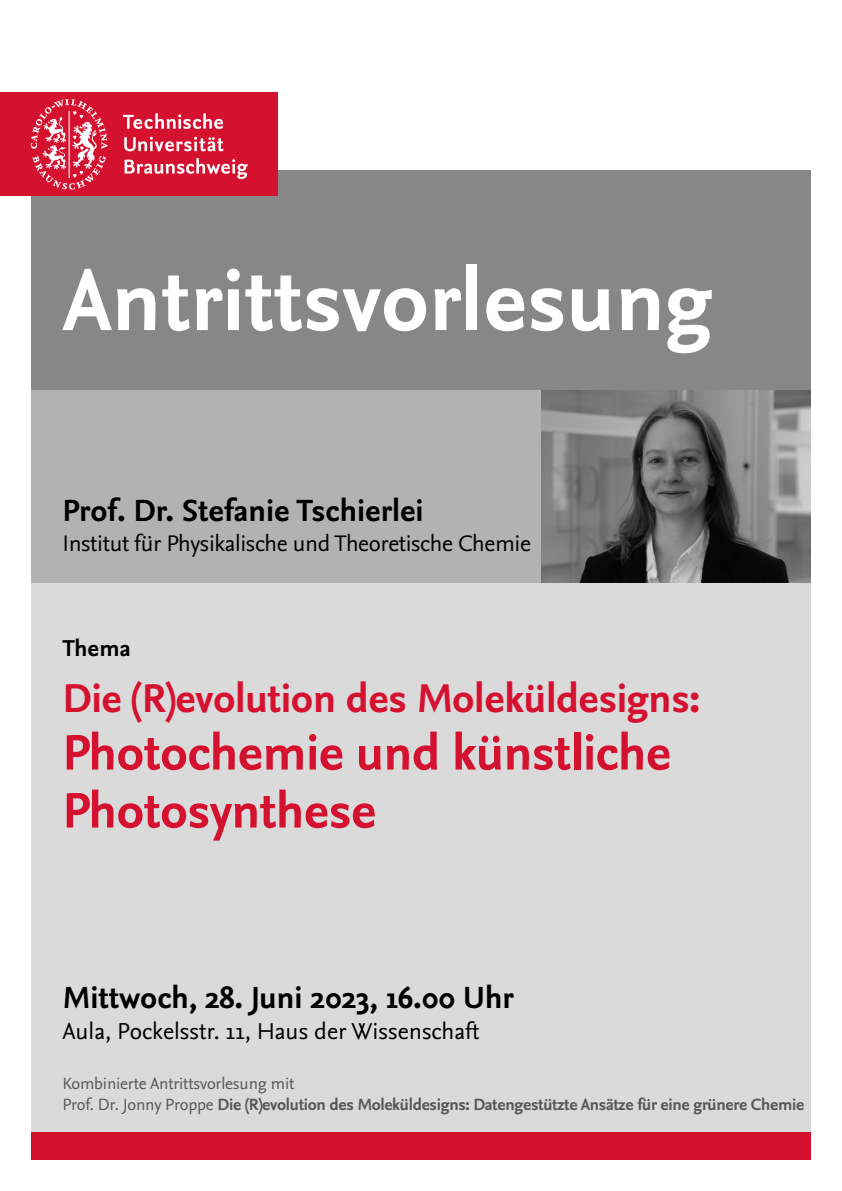
<style>
.page{position:relative;width:842px;height:1191px;background:#fff}
.page>*{position:absolute;margin:0;border:0;box-sizing:border-box;transform-origin:0 0}
.t1{font:700 90px "Nexus Sans Pro";color:#fff}
.t2{font:700 52px/58px "Nexus Sans Pro";letter-spacing:-.01em;color:#d51130}
.t3{font:700 42px "Nexus Sans Pro";letter-spacing:-.01em;color:#d51130}
.t4{font:700 32px "Nexus Sans Pro";color:#000}
.t5{font:24px "Nexus Sans Pro";color:#000}
.t6{font:700 24px "Nexus Sans Pro";color:#000}
.t7{font:23.5px "Nexus Sans Pro";letter-spacing:-.015em;color:#000}
.t8{font:700 17px/21px "Nexus Sans Pro";letter-spacing:-.02em;color:#575756}
.s1{font-weight:400}
</style>
<div class="page">
<div style="left:31px;top:390px;width:780px;height:750px;background:#dadada"></div>
<div style="left:31px;top:170px;width:780px;height:220px;background:#878787"></div>
<div style="left:31px;top:1132px;width:780px;height:27px;background:#d51130"></div>
<img style="left:540px;top:390px;width:271px;height:192px">
<div style="left:31px;top:390px;width:509px;height:192px;background:#b3b2b2"></div>
<div style="left:0;top:93px;width:278px;height:103px;background:#d51130"></div>
<svg style="left:31px;top:99px;width:77px;height:91px"></svg>
<svg style="left:123px;top:113px;width:100px;height:16px"></svg>
<svg style="left:124px;top:137px;width:99px;height:14px"></svg>
<svg style="left:125px;top:158px;width:123px;height:21px"></svg>
<h1 class="t1" style="left:62px;top:233px;width:652px">Antrittsvorlesung</h1>
<h3 class="t4" style="left:62px;top:487px;width:363px">Prof. Dr. Stefanie Tschierlei</h3>
<h3 class="t7" style="left:62px;top:526px;width:470px">Institut für Physikalische und Theoretische Chemie</h3>
<h3 class="t6" style="left:63px;top:630px;width:70px">Thema</h3>
<h3 class="t3" style="left:62px;top:666px;width:639px">Die (R)evolution des Moleküldesigns:</h3>
<h2 class="t2" style="left:62px;top:721px;width:610px">Photochemie und künstliche<br>Photosynthese</h2>
<h3 class="t4" style="left:62px;top:973px;width:453px">Mittwoch, 28. Juni 2023, 16.00 Uhr</h3>
<h3 class="t5" style="left:62px;top:1013px;width:419px">Aula, Pockelsstr. 11, Haus der Wissenschaft</h3>
<p class="t8" style="left:62px;top:1072px;width:743px"><span class="s1">Kombinierte Antrittsvorlesung mit<br>Prof. Dr. Jonny Proppe</span> Die (R)evolution des Moleküldesigns: Datengestützte Ansätze für eine grünere Chemie</p>
</div>
